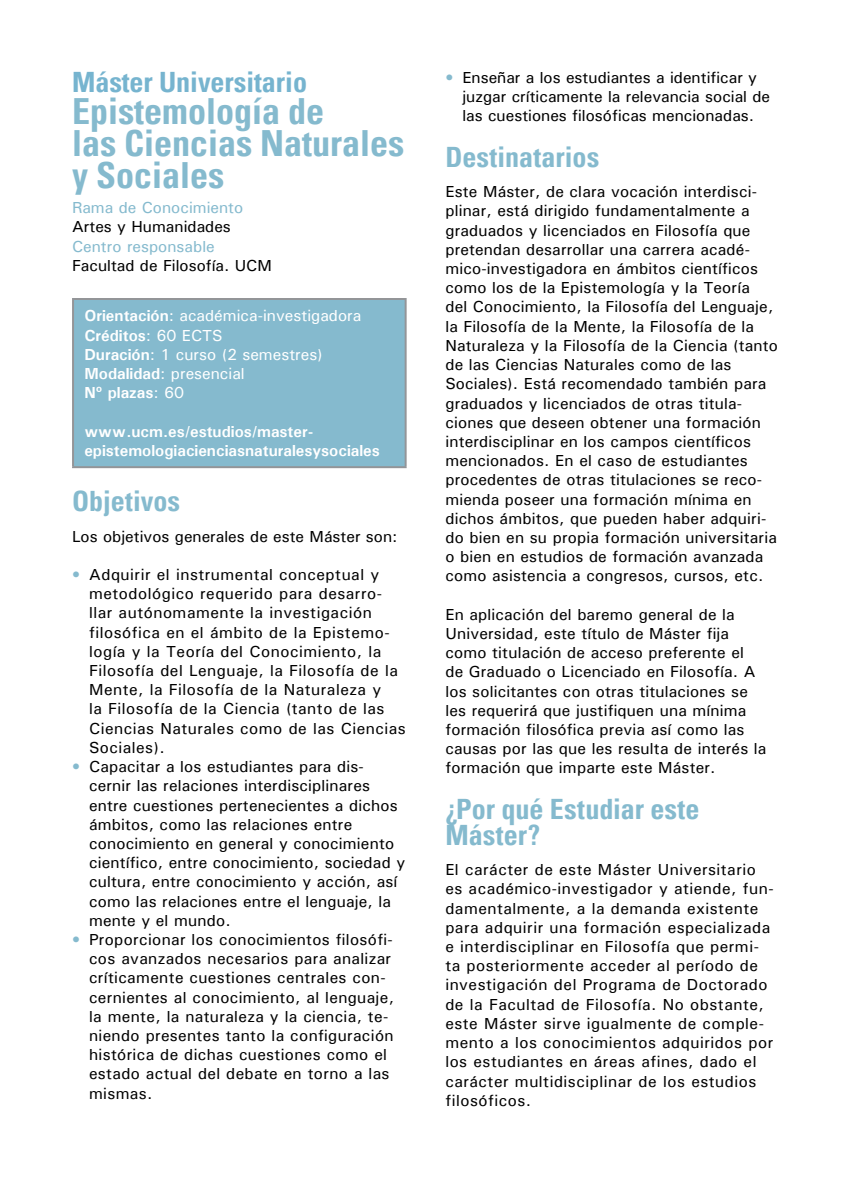
<style>
.page{position:relative;width:851px;height:1191px;background:#fff}
.page>*{position:absolute;margin:0;border:0;box-sizing:border-box;transform-origin:0 0}
.t1{font:700 condensed 36px/32px "Univers";color:#85bace}
.t2{font:700 condensed 28px/26px "Univers";letter-spacing:.005em;color:#85bace}
.t3{font:700 condensed 28px "Univers";color:#76b4cf}
.t4{font:500 16px/19.2px "Univers";letter-spacing:.01em;color:#000}
.t5{font:500 16px/19.2px "Univers";letter-spacing:.03em;color:#000}
.t6{font:500 16px/19.2px "Univers";color:#fff}
.t7{font:700 16px/19.2px "Univers";color:#fff}
.t8{font:500 16px "Univers";color:#85bace}
.s1{font-weight:700}
.s2{color:#85bace}
</style>
<div class="page">
<div style="left:73px;top:299px;width:332px;height:168px;background:#85bace"></div>
<hr style="left:72px;top:298px;width:334px;height:2px;background:#939598">
<hr style="left:72px;top:300px;width:2px;height:166px;background:#939598">
<hr style="left:404px;top:300px;width:2px;height:166px;background:#939598">
<hr style="left:72px;top:466px;width:334px;height:2px;background:#939598">
<h2 class="t3" style="left:72px;top:65px;width:236px">Máster Universitario</h2>
<h1 class="t1" style="left:72px;top:96px;width:333px">Epistemología de<br>las Ciencias Naturales y Sociales</h1>
<p class="t8" style="left:72px;top:197px;width:173px">Rama de Conocimiento</p>
<p class="t4" style="left:72px;top:217px;width:160px">Artes y Humanidades</p>
<p class="t8" style="left:72px;top:236px;width:144px">Centro responsable</p>
<p class="t4" style="left:72px;top:255px;width:201px">Facultad de Filosofía. UCM</p>
<p class="t6" style="left:84px;top:306px;width:278px"><span class="s1">Orientación</span>: académica-investigadora<br><span class="s1">Créditos</span>: 60 ECTS<br><span class="s1">Duración</span>: 1 curso (2 semestres)<br><span class="s1">Modalidad</span>: presencial<br><span class="s1">Nº plazas</span>: 60</p>
<p class="t7" style="left:84px;top:421px;width:297px">www.ucm.es/estudios/master&shy;epistemologiacienciasnaturalesysociales</p>
<h2 class="t2" style="left:72px;top:488px;width:109px">Objetivos</h2>
<p class="t4" style="left:72px;top:526px;width:327px">Los objetivos generales de este Máster son:</p>
<p class="t5" style="left:89px;top:564px;width:318px;text-indent:-17px"><span class="s2">•</span> Adquirir el instrumental conceptual y metodológico requerido para desarro&shy;llar autónomamente la investigación filosófica en el ámbito de la Epistemo&shy;logía y la Teoría del Conocimiento, la Filosofía del Lenguaje, la Filosofía de la Mente, la Filosofía de la Naturaleza y<br>la Filosofía de la Ciencia (tanto de las Ciencias Naturales como de las Ciencias Sociales).</p>
<p class="t4" style="left:89px;top:756px;width:318px;text-indent:-17px"><span class="s2">•</span> Capacitar a los estudiantes para dis&shy;cernir las relaciones interdisciplinares entre cuestiones pertenecientes a dichos ámbitos, como las relaciones entre conocimiento en general y conocimiento científico, entre conocimiento, sociedad y cultura, entre conocimiento y acción, así como las relaciones entre el lenguaje, la mente y el mundo.</p>
<p class="t4" style="left:89px;top:929px;width:306px;text-indent:-17px"><span class="s2">•</span> Proporcionar los conocimientos filosófi&shy;cos avanzados necesarios para analizar críticamente cuestiones centrales con&shy;cernientes al conocimiento, al lenguaje, la mente, la naturaleza y la ciencia, te&shy;niendo presentes tanto la configuración histórica de dichas cuestiones como el estado actual del debate en torno a las mismas.</p>
<p class="t4" style="left:462px;top:68px;width:309px;text-indent:-17px"><span class="s2">•</span> Enseñar a los estudiantes a identificar y juzgar críticamente la relevancia social de las cuestiones filosóficas mencionadas.</p>
<h2 class="t2" style="left:445px;top:144px;width:155px">Destinatarios</h2>
<p class="t4" style="left:445px;top:182px;width:334px">Este Máster, de clara vocación interdisci&shy;plinar, está dirigido fundamentalmente a graduados y licenciados en Filosofía que pretendan desarrollar una carrera acadé&shy;mico-investigadora en ámbitos científicos como los de la Epistemología y la Teoría<br>del Conocimiento, la Filosofía del Lenguaje, la Filosofía de la Mente, la Filosofía de la Naturaleza y la Filosofía de la Ciencia (tanto de las Ciencias Naturales como de las Sociales). Está recomendado también para graduados y licenciados de otras titula&shy;ciones que deseen obtener una formación interdisciplinar en los campos científicos mencionados. En el caso de estudiantes procedentes de otras titulaciones se reco&shy;mienda poseer una formación mínima en dichos ámbitos, que pueden haber adquiri&shy;do bien en su propia formación universitaria o bien en estudios de formación avanzada como asistencia a congresos, cursos, etc.</p>
<p class="t4" style="left:445px;top:604px;width:322px">En aplicación del baremo general de la Universidad, este título de Máster fija como titulación de acceso preferente el<br>de Graduado o Licenciado en Filosofía. A los solicitantes con otras titulaciones se les requerirá que justifiquen una mínima formación filosófica previa así como las causas por las que les resulta de interés la formación que imparte este Máster.</p>
<h2 class="t2" style="left:445px;top:796px;width:256px">¿Por qué Estudiar este<br>Máster?</h2>
<p class="t5" style="left:445px;top:859px;width:330px">El carácter de este Máster Universitario es académico-investigador y atiende, fun&shy;damentalmente, a la demanda existente para adquirir una formación especializada e interdisciplinar en Filosofía que permi&shy;ta posteriormente acceder al período de investigación del Programa de Doctorado de la Facultad de Filosofía. No obstante, este Máster sirve igualmente de comple&shy;mento a los conocimientos adquiridos por los estudiantes en áreas afines, dado el carácter multidisciplinar de los estudios filosóficos.</p>
</div>
